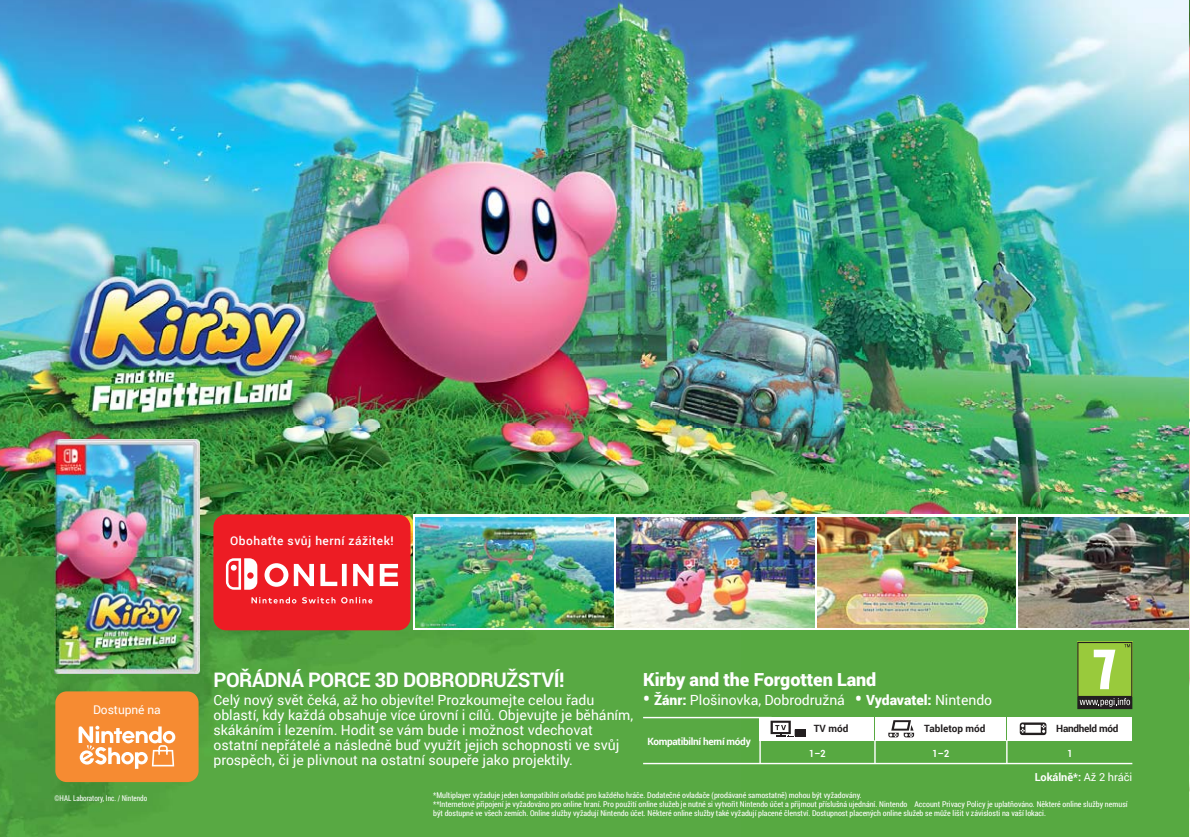
<style>
.page{position:relative;width:1190px;height:837px;background:#fff}
.page>*{position:absolute;margin:0;border:0;box-sizing:border-box;transform-origin:0 0}
.t1{font:700 20px "Roboto";letter-spacing:-.02em;color:#fff}
.t2{font:900 18px "Roboto";letter-spacing:-.005em;color:#fff}
.t3{font:14px/15px "Roboto";color:#fff}
.t4{font:500 12px "Roboto";letter-spacing:.04em;color:#fff}
.t5{font:12px "Roboto";letter-spacing:-.005em;color:#fff}
.t6{font:700 11px "Roboto";letter-spacing:-.005em;color:#fff}
.t7{font:700 10px "Roboto";letter-spacing:-.03em;color:#fff}
.t8{font:700 10px "Roboto";color:#231f20}
.t9{font:700 10px "Roboto";letter-spacing:-.03em;color:#231f20}
.t10{font:700 10px "Roboto";letter-spacing:-.03em;color:#fff;scale:.9 1}
.t11{font:8px/9px "Roboto Condensed";color:#fff}
.t12{font:8px "Roboto Condensed";color:#fff;scale:.9 1}
.s1{font-weight:900;font-size:18px}
.s2{font-weight:900}
.s3{font-weight:400}
</style>
<div class="page">
<div style="left:0;top:556px;width:1188px;height:280px;background:#57a941"></div>
<img style="left:0;top:556px;width:741px;height:280px">
<img style="left:0;top:0;width:1188px;height:428px">
<img style="left:0;top:428px;width:120px;height:128px">
<img style="left:120px;top:428px;width:1068px;height:64px">
<img style="left:199px;top:492px;width:989px;height:64px">
<img style="left:199px;top:556px;width:989px;height:1px">
<img style="left:413px;top:514px;width:775px;height:116px">
<img style="left:616px;top:517px;width:198px;height:110px">
<img style="left:416px;top:517px;width:197px;height:110px">
<img style="left:817px;top:517px;width:198px;height:110px">
<img style="left:1018px;top:517px;width:170px;height:110px">
<svg style="left:1077px;top:641px;width:55px;height:67px;background:#91b053"></svg>
<img style="left:55px;top:439px;width:144px;height:234px">
<img style="left:1188px;top:0;width:1px;height:836px">
<div style="left:215px;top:515px;width:194px;height:113px;background:#ed1c24;border-radius:11px"></div>
<div style="left:213px;top:514px;width:197px;height:116px;border:3px solid #ed1c24;border-radius:11px"></div>
<svg style="left:226px;top:558px;width:172px;height:45px"></svg>
<div style="left:55px;top:691px;width:143px;height:90px;background:#f68b32;border-radius:11px"></div>
<svg style="left:79px;top:725px;width:96px;height:43px"></svg>
<div style="left:875px;top:716px;width:131px;height:23px;background:#fff"></div>
<svg style="left:888px;top:720px;width:26px;height:17px"></svg>
<div style="left:1007px;top:716px;width:125px;height:23px;background:#fff"></div>
<svg style="left:1019px;top:722px;width:27px;height:12px"></svg>
<div style="left:759px;top:716px;width:115px;height:23px;background:#fff"></div>
<svg style="left:770px;top:720px;width:35px;height:16px"></svg>
<hr style="left:643px;top:762px;width:489px;height:1px;background:#fff">
<hr style="left:643px;top:716px;width:128px;height:2px;background:#fff">
<svg style="left:874px;top:740px;width:1px;height:23px"></svg>
<hr style="left:759px;top:717px;width:1px;height:46px;background:#fff">
<svg style="left:1006px;top:740px;width:1px;height:23px"></svg>
<h3 class="t5" style="left:93px;top:701px;width:69px">Dostupné na</h3>
<p class="t12" style="left:55px;top:792px;width:104px">©HAL Laboratory, Inc. / Nintendo</p>
<h3 class="t4" style="left:230px;top:532px;width:165px">Obohaťte svůj herní zážitek!</h3>
<h1 class="t1" style="left:213px;top:666px;width:353px">POŘÁDNÁ PORCE 3D DOBRODRUŽSTVÍ!</h1>
<p class="t3" style="left:213px;top:692px;width:421px">Celý nový svět čeká, až ho objevíte! Prozkoumejte celou řadu oblastí, kdy každá obsahuje více úrovní i cílů. Objevujte je běháním, skákáním i lezením. Hodit se vám bude i možnost vdechovat ostatní nepřátelé a následně buď využít jejich schopnosti ve svůj prospěch, či je plivnout na ostatní soupeře jako projektily.</p>
<h2 class="t2" style="left:643px;top:666px;width:235px">Kirby and the Forgotten Land</h2>
<h3 class="t3" style="left:643px;top:691px;width:350px"><span class="s1">•</span> <span class="s2">Žánr:</span> Plošinovka, Dobrodružná <span class="s1">•</span> <span class="s2">Vydavatel:</span> Nintendo</h3>
<p class="t7" style="left:647px;top:733px;width:105px">Kompatibilní herní módy</p>
<p class="t8" style="left:813px;top:721px;width:36px">TV mód</p>
<p class="t8" style="left:924px;top:721px;width:63px">Tabletop mód</p>
<p class="t9" style="left:1056px;top:721px;width:64px">Handheld mód</p>
<p class="t10" style="left:932px;top:746px;width:20px">1–2</p>
<p class="t10" style="left:1067px;top:746px;width:7px">1</p>
<p class="t10" style="left:809px;top:746px;width:20px">1–2</p>
<h3 class="t6" style="left:1034px;top:768px;width:99px">Lokálně*: <span class="s3">Až 2 hráči</span></h3>
<p class="t11" style="left:433px;top:790px;width:696px">*Multiplayer vyžaduje jeden kompatibilní ovladač pro každého hráče. Dodatečné ovladače (prodávané samostatně) mohou být vyžadovány.<br>**Internetové připojení je vyžadováno pro online hraní. Pro použití online služeb je nutné si vytvořit Nintendo účet a přijmout příslušná ujednání. Nintendo Account Privacy Policy je uplatňováno. Některé online služby nemusí být dostupné ve všech zemích. Online služby vyžadují Nintendo účet. Některé online služby také vyžadují placené členství. Dostupnost placených online služeb se může lišit v závislosti na vaší lokaci.</p>
</div>
